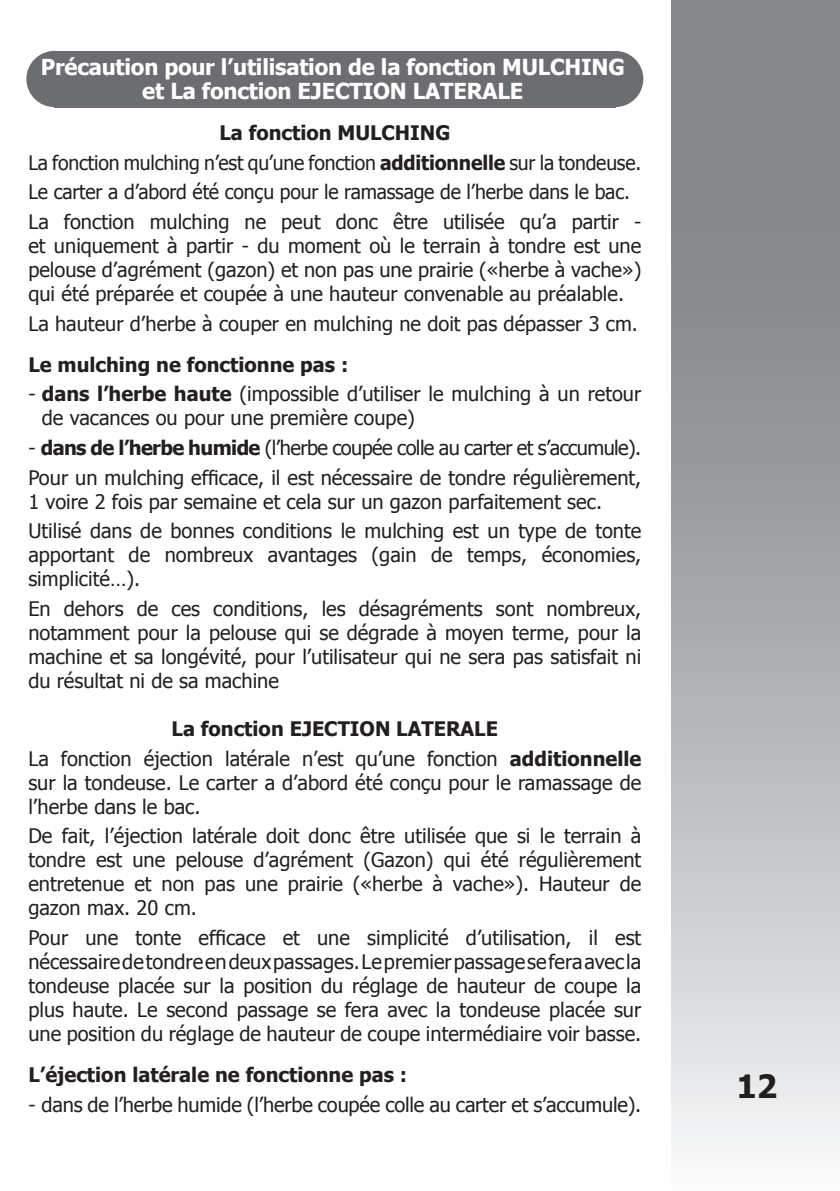
<style>
.page{position:relative;width:840px;height:1191px;background:#fff}
.page>*{position:absolute;margin:0;border:0;box-sizing:border-box;transform-origin:0 0}
.t1{font:700 32px "Tahoma";color:#231f20}
.t2{font:700 22px/24px "Tahoma";letter-spacing:-.01em;color:#fff;text-align:center}
.t3{font:20px/24px "Tahoma";color:#231f20}
.t4{font:700 20px "Tahoma";color:#231f20}
.s1{font-weight:700}
</style>
<div class="page">
<svg style="left:671px;top:0;width:168px;height:1148px"></svg>
<div style="left:54px;top:51px;width:561px;height:56px;background:#6c6d70"></div>
<div style="left:586px;top:51px;width:57px;height:56px;background:#6c6d70;border-radius:50%"></div>
<div style="left:26px;top:51px;width:57px;height:56px;background:#6c6d70;border-radius:50%"></div>
<p class="t2" style="left:41px;top:54px;width:585px">Précaution pour l’utilisation de la fonction MULCHING et La fonction EJECTION LATERALE</p>
<p class="t3" style="left:28px;top:117px;width:614px;line-height:29.6px;text-align:center"><span class="s1">La fonction MULCHING<br></span>La fonction mulching n’est qu’une fonction <span class="s1">additionnelle</span> sur la tondeuse.<br>Le carter a d’abord été conçu pour le ramassage de l’herbe dans le bac.<br>La fonction mulching ne peut donc être utilisée qu’a partir -</p>
<p class="t3" style="left:28px;top:233px;width:614px;text-align:justify">et uniquement à partir - du moment où le terrain à tondre est une pelouse d’agrément (gazon) et non pas une prairie («herbe à vache») qui été préparée et coupée à une hauteur convenable au préalable.</p>
<p class="t3" style="left:28px;top:310px;width:610px">La hauteur d’herbe à couper en mulching ne doit pas dépasser 3 cm.</p>
<p class="t4" style="left:28px;top:350px;width:321px">Le mulching ne fonctionne pas :</p>
<p class="t3" style="left:42px;top:381px;width:600px;text-indent:-14px">- <span class="s1">dans l’herbe haute</span> (impossible d’utiliser le mulching à un retour de vacances ou pour une première coupe)</p>
<p class="t3" style="left:28px;top:432px;width:614px;line-height:29.6px">- <span class="s1">dans de l’herbe humide</span> (l’herbe coupée colle au carter et s’accumule).<br>Pour un mulching efficace, il est nécessaire de tondre régulièrement,</p>
<p class="t3" style="left:28px;top:486px;width:614px;line-height:29.6px">1 voire 2 fois par semaine et cela sur un gazon parfaitement sec.<br>Utilisé dans de bonnes conditions le mulching est un type de tonte</p>
<p class="t3" style="left:28px;top:542px;width:614px">apportant de nombreux avantages (gain de temps, économies, simplicité…).</p>
<p class="t3" style="left:28px;top:596px;width:614px;text-align:justify">En dehors de ces conditions, les désagréments sont nombreux, notamment pour la pelouse qui se dégrade à moyen terme, pour la machine et sa longévité, pour l’utilisateur qui ne sera pas satisfait ni du résultat ni de sa machine</p>
<p class="t3" style="left:28px;top:713px;width:614px;line-height:29.6px;text-align:center"><span class="s1">La fonction EJECTION LATERALE<br></span>La fonction éjection latérale n’est qu’une fonction <span class="s1">additionnelle</span></p>
<p class="t3" style="left:28px;top:769px;width:614px">sur la tondeuse. Le carter a d’abord été conçu pour le ramassage de l’herbe dans le bac.</p>
<p class="t3" style="left:28px;top:823px;width:614px;text-align:justify">De fait, l’éjection latérale doit donc être utilisée que si le terrain à tondre est une pelouse d’agrément (Gazon) qui été régulièrement entretenue et non pas une prairie («herbe à vache»). Hauteur de gazon max. 20 cm.</p>
<p class="t3" style="left:28px;top:925px;width:614px;text-align:justify">Pour une tonte efficace et une simplicité d’utilisation, il est nécessaire de tondre en deux passages. Le premier passage se fera avec la tondeuse placée sur la position du réglage de hauteur de coupe la plus haute. Le second passage se fera avec la tondeuse placée sur une position du réglage de hauteur de coupe intermédiaire voir basse.</p>
<p class="t4" style="left:28px;top:1060px;width:380px">L’éjection latérale ne fonctionne pas :</p>
<p class="t3" style="left:28px;top:1091px;width:614px">- dans de l’herbe humide (l’herbe coupée colle au carter et s’accumule).</p>
<h1 class="t1" style="left:736px;top:1063px;width:42px">12</h1>
</div>
